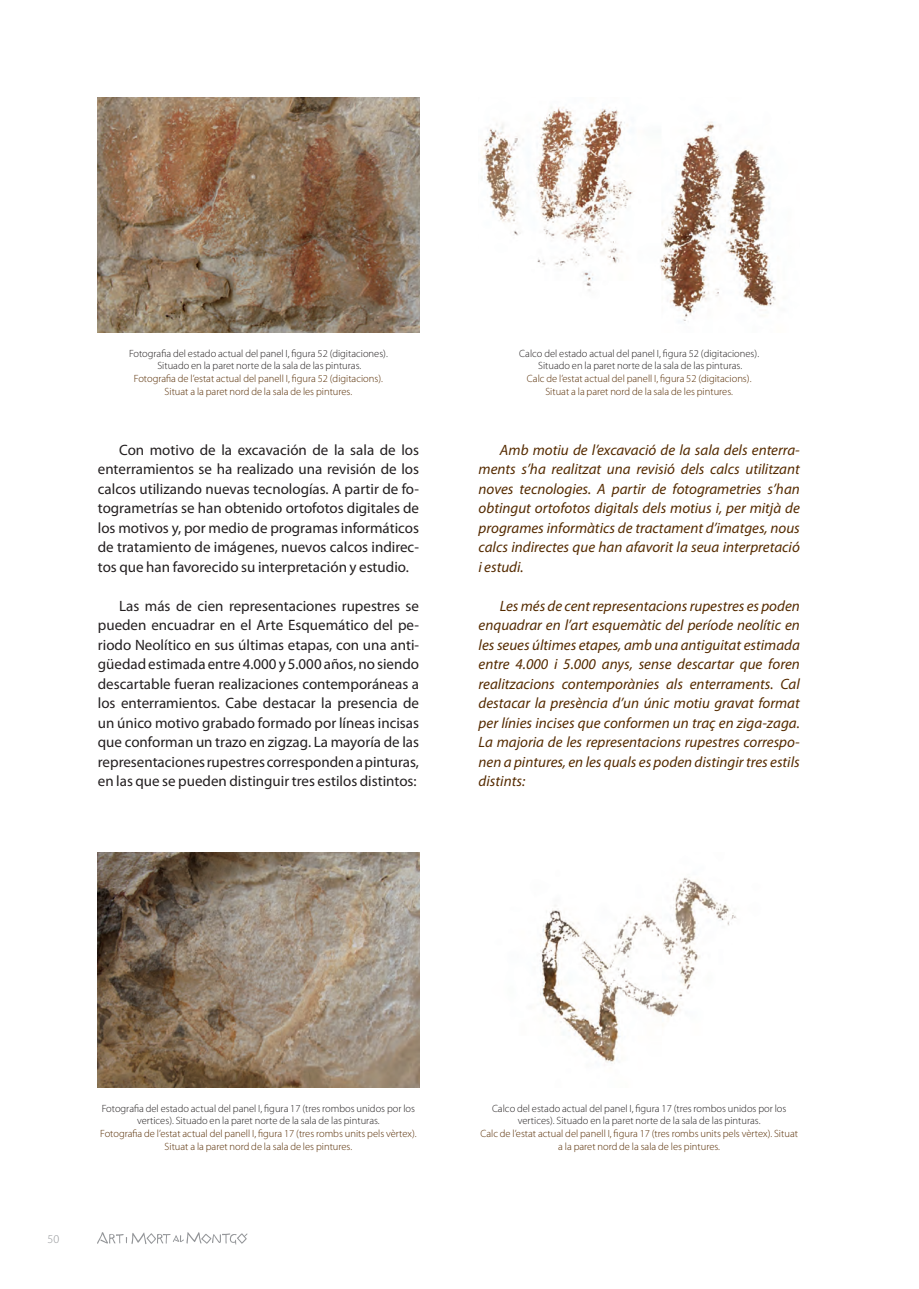
<style>
.page{position:relative;width:919px;height:1289px;background:#fff}
.page>*{position:absolute;margin:0;border:0;box-sizing:border-box;transform-origin:0 0}
.t1{font:15px/19.5px "Myriad Pro";color:#231f20;text-align:justify}
.t2{font:italic 15px/19.5px "Myriad Pro";color:#552b00;text-align:justify}
.t3{font:300 12px "Myriad Pro";color:#939598}
.t4{font:300 10.5px/12.6px "Myriad Pro";color:#231f20;text-align:center}
.t5{font:300 10.5px/12.6px "Myriad Pro";color:#552b00;text-align:center}
</style>
<div class="page">
<svg style="left:97px;top:1232px;width:150px;height:12px"></svg>
<img style="left:98px;top:98px;width:321px;height:234px">
<img style="left:98px;top:853px;width:321px;height:234px">
<img style="left:540px;top:878px;width:197px;height:186px">
<img style="left:481px;top:107px;width:295px;height:214px">
<p class="t4" style="left:129px;top:347px;width:260px">Fotografia del estado actual del panel I, figura 52 (digitaciones).<br>Situado en la paret norte de la sala de las pinturas.</p>
<p class="t5" style="left:134px;top:372px;width:250px">Fotografia de l’estat actual del panell I, figura 52 (digitacions).<br>Situat a la paret nord de la sala de les pintures.</p>
<p class="t1" style="left:98px;top:440px;width:323px;text-indent:21px">Con motivo de la excavación de la sala de los enterramientos se ha realizado una revisión de los calcos utilizando nuevas tecnologías. A partir de fo&shy;togrametrías se han obtenido ortofotos digitales de los motivos y, por medio de programas informáticos de tratamiento de imágenes, nuevos calcos indirec&shy;tos que han favorecido su interpretación y estudio.</p>
<p class="t1" style="left:98px;top:596px;width:323px;text-indent:21px">Las más de cien representaciones rupestres se pueden encuadrar en el Arte Esquemático del pe&shy;riodo Neolítico en sus últimas etapas, con una anti&shy;güedad estimada entre 4.000 y 5.000 años, no siendo descartable fueran realizaciones contemporáneas a los enterramientos. Cabe destacar la presencia de un único motivo grabado formado por líneas incisas que conforman un trazo en zigzag. La mayoría de las representaciones rupestres corresponden a pinturas, en las que se pueden distinguir tres estilos distintos:</p>
<p class="t4" style="left:519px;top:347px;width:241px">Calco del estado actual del panel I, figura 52 (digitaciones).<br>Situado en la paret norte de la sala de las pinturas.</p>
<p class="t5" style="left:527px;top:372px;width:226px">Calc de l’estat actual del panell I, figura 52 (digitacions).<br>Situat a la paret nord de la sala de les pintures.</p>
<p class="t2" style="left:478px;top:439px;width:323px;text-indent:21px">Amb motiu de l’excavació de la sala dels enterra&shy;ments s’ha realitzat una revisió dels calcs utilitzant noves tecnologies. A partir de fotogrametries s’han obtingut ortofotos digitals dels motius i, per mitjà de programes informàtics de tractament d’imatges, nous calcs indirectes que han afavorit la seua interpretació i estudi.</p>
<p class="t2" style="left:478px;top:595px;width:323px;text-indent:21px">Les més de cent representacions rupestres es poden enquadrar en l’art esquemàtic del període neolític en les seues últimes etapes, amb una antiguitat estimada entre 4.000 i 5.000 anys, sense descartar que foren realitzacions contemporànies als enterraments. Cal destacar la presència d’un únic motiu gravat format per línies incises que conformen un traç en ziga-zaga.<br>La majoria de les representacions rupestres correspo&shy;nen a pintures, en les quals es poden distingir tres estils distints:</p>
<p class="t3" style="left:48px;top:1231px;width:13px">50</p>
<p class="t4" style="left:102px;top:1101px;width:315px">Fotografia del estado actual del panel I, figura 17 (tres rombos unidos por los vertices). Situado en la paret norte de la sala de las pinturas.</p>
<p class="t5" style="left:100px;top:1127px;width:318px">Fotografia de l’estat actual del panell I, figura 17 (tres rombs units pels vèrtex).<br>Situat a la paret nord de la sala de les pintures.</p>
<p class="t4" style="left:492px;top:1101px;width:296px">Calco del estado actual del panel I, figura 17 (tres rombos unidos por los vertices). Situado en la paret norte de la sala de las pinturas.</p>
<p class="t5" style="left:480px;top:1127px;width:319px">Calc de l’estat actual del panell I, figura 17 (tres rombs units pels vèrtex). Situat a la paret nord de la sala de les pintures.</p>
</div>
